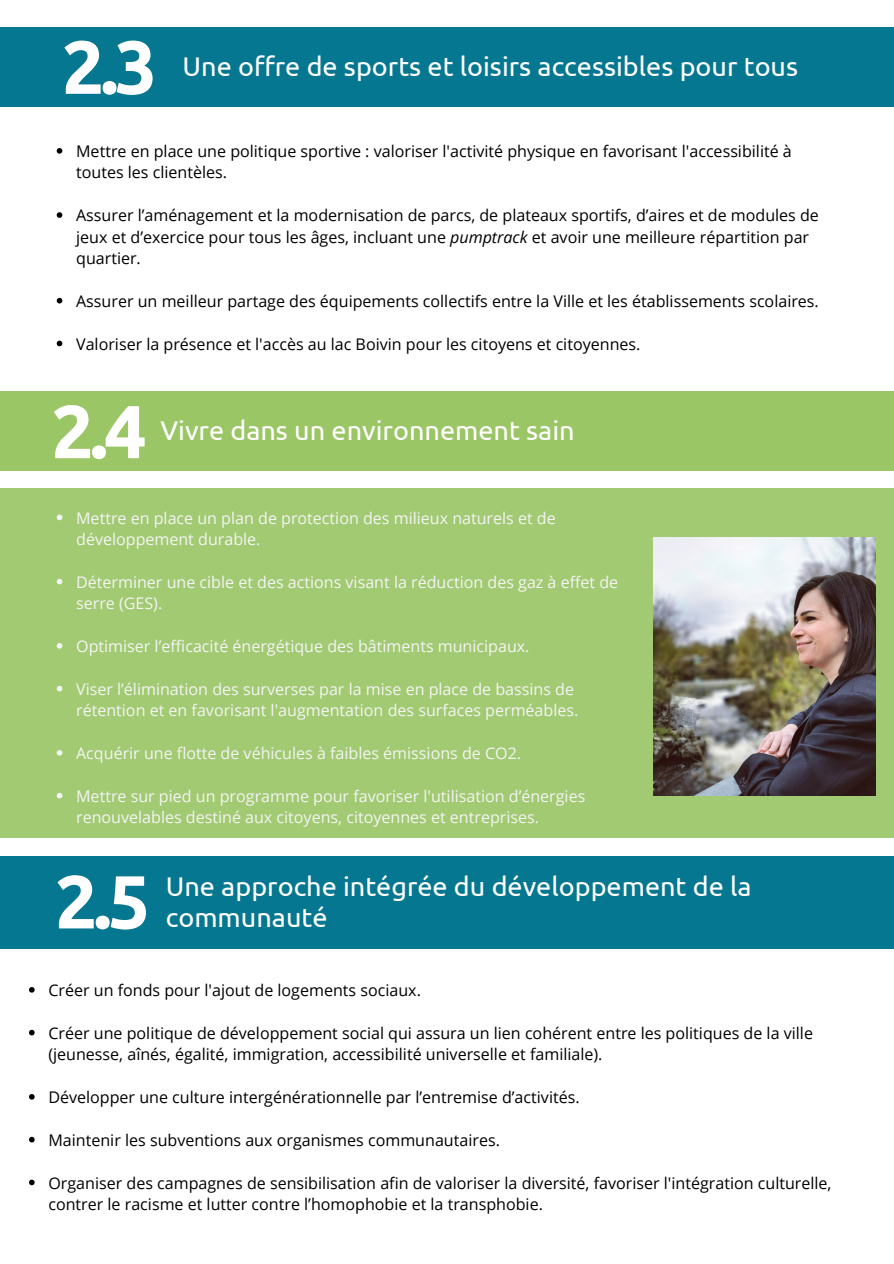
<style>
.page{position:relative;width:894px;height:1264px;background:#fff}
.page>*{position:absolute;margin:0;border:0;box-sizing:border-box;transform-origin:0 0}
.t1{font:700 75px "Ubuntu";color:#fff}
.t2{font:27px "Ubuntu";color:#fff}
.t3{font:16.05px/21.5px "Open Sans";color:#000}
.t4{font:16.05px/21.5px "Open Sans";color:#f4f4f4}
.s1{font-style:italic}
</style>
<div class="page">
<div style="left:0;top:27px;width:893px;height:79px;background:#067790"></div>
<div style="left:0;top:391px;width:893px;height:80px;background:#9bc666"></div>
<div style="left:0;top:488px;width:893px;height:349px;background:#a2ca72"></div>
<div style="left:0;top:856px;width:893px;height:92px;background:#067790"></div>
<img style="left:653px;top:537px;width:222px;height:258px">
<svg style="left:57px;top:148px;width:5px;height:6px"></svg>
<svg style="left:57px;top:212px;width:5px;height:6px"></svg>
<svg style="left:57px;top:298px;width:5px;height:5px"></svg>
<svg style="left:57px;top:341px;width:5px;height:5px"></svg>
<svg style="left:57px;top:514px;width:5px;height:6px"></svg>
<svg style="left:57px;top:579px;width:5px;height:5px"></svg>
<svg style="left:57px;top:643px;width:5px;height:5px"></svg>
<svg style="left:57px;top:685px;width:5px;height:6px"></svg>
<svg style="left:57px;top:750px;width:5px;height:5px"></svg>
<svg style="left:57px;top:792px;width:5px;height:6px"></svg>
<svg style="left:29px;top:987px;width:6px;height:5px"></svg>
<svg style="left:29px;top:1029px;width:6px;height:6px"></svg>
<svg style="left:29px;top:1094px;width:6px;height:5px"></svg>
<svg style="left:29px;top:1136px;width:6px;height:6px"></svg>
<svg style="left:29px;top:1179px;width:6px;height:6px"></svg>
<p class="t1" style="left:62px;top:24px;width:97px">2.3</p>
<p class="t2" style="left:182px;top:51px;width:617px">Une offre de sports et loisirs accessibles pour tous</p>
<p class="t3" style="left:76px;top:140px;width:717px">Mettre en place une politique sportive : valoriser l'activité physique en favorisant l'accessibilité à toutes les clientèles.</p>
<p class="t3" style="left:76px;top:204px;width:744px">Assurer l’aménagement et la modernisation de parcs, de plateaux sportifs, d’aires et de modules de jeux et d’exercice pour tous les âges, incluant une <span class="s1">pumptrack</span> et avoir une meilleure répartition par quartier.</p>
<p class="t3" style="left:76px;top:290px;width:744px">Assurer un meilleur partage des équipements collectifs entre la Ville et les établissements scolaires.</p>
<p class="t3" style="left:76px;top:333px;width:565px">Valoriser la présence et l'accès au lac Boivin pour les citoyens et citoyennes.</p>
<p class="t1" style="left:51px;top:388px;width:97px">2.4</p>
<p class="t2" style="left:160px;top:415px;width:416px">Vivre dans un environnement sain</p>
<p class="t4" style="left:76px;top:506px;width:481px">Mettre en place un plan de protection des milieux naturels et de développement durable.</p>
<p class="t4" style="left:76px;top:571px;width:543px">Déterminer une cible et des actions visant la réduction des gaz à effet de serre (GES).</p>
<p class="t4" style="left:76px;top:635px;width:455px">Optimiser l’efficacité énergétique des bâtiments municipaux.</p>
<p class="t4" style="left:76px;top:678px;width:503px">Viser l’élimination des surverses par la mise en place de bassins de rétention et en favorisant l'augmentation des surfaces perméables.</p>
<p class="t4" style="left:76px;top:742px;width:446px">Acquérir une flotte de véhicules à faibles émissions de CO2.</p>
<p class="t4" style="left:76px;top:784px;width:510px">Mettre sur pied un programme pour favoriser l'utilisation d’énergies renouvelables destiné aux citoyens, citoyennes et entreprises.</p>
<p class="t1" style="left:55px;top:858px;width:97px">2.5</p>
<p class="t2" style="left:166px;top:870px;width:587px">Une approche intégrée du développement de la</p>
<p class="t2" style="left:166px;top:902px;width:163px">communauté</p>
<p class="t3" style="left:48px;top:979px;width:374px">Créer un fonds pour l'ajout de logements sociaux.</p>
<p class="t3" style="left:48px;top:1021px;width:765px">Créer une politique de développement social qui assura un lien cohérent entre les politiques de la ville (jeunesse, aînés, égalité, immigration, accessibilité universelle et familiale).</p>
<p class="t3" style="left:48px;top:1086px;width:532px">Développer une culture intergénérationnelle par l’entremise d’activités.</p>
<p class="t3" style="left:48px;top:1128px;width:453px">Maintenir les subventions aux organismes communautaires.</p>
<p class="t3" style="left:48px;top:1171px;width:784px">Organiser des campagnes de sensibilisation afin de valoriser la diversité, favoriser l'intégration culturelle, contrer le racisme et lutter contre l’homophobie et la transphobie.</p>
</div>
